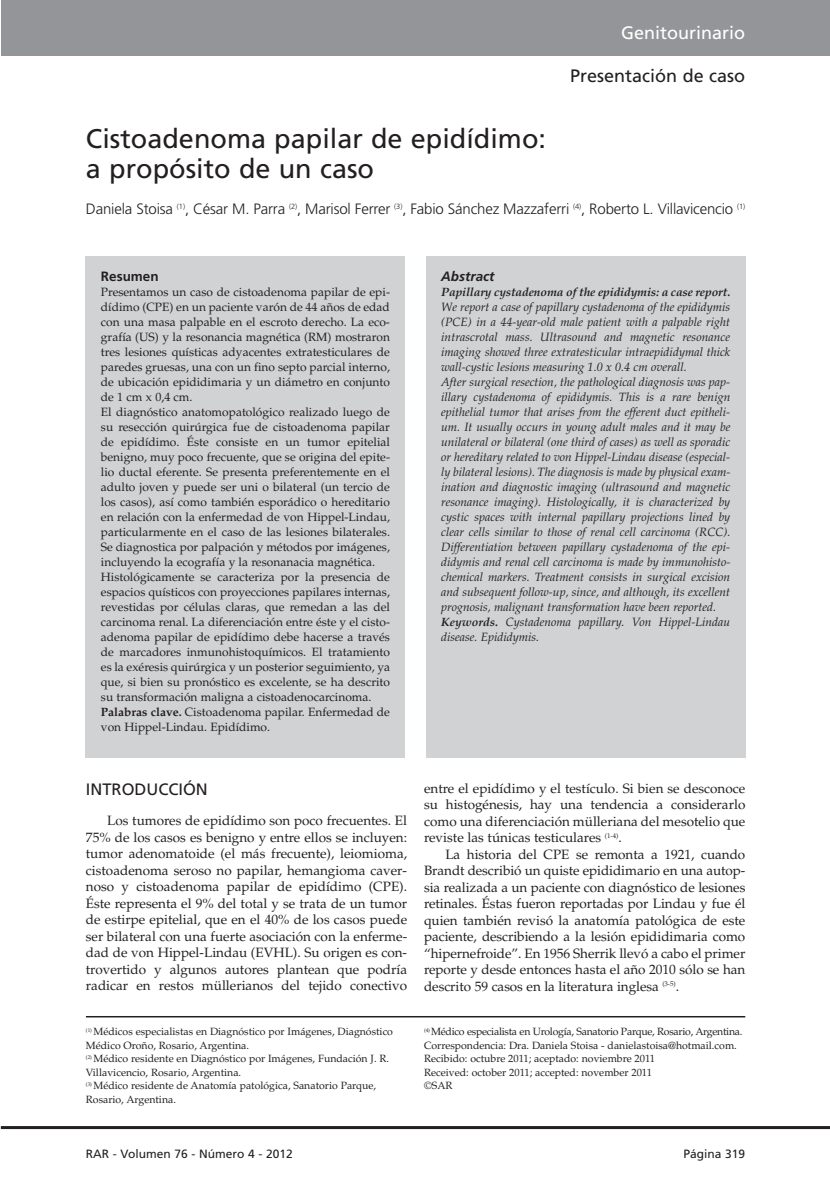
<style>
.page{position:relative;width:830px;height:1190px;background:#fff}
.page>*{position:absolute;margin:0;border:0;box-sizing:border-box;transform-origin:0 0}
.t1{font:27px/30px "Frutiger";color:#231f20}
.t2{font:18px "Frutiger";color:#231f20}
.t3{font:18px "Frutiger";color:#fff}
.t4{font:16.5px "Frutiger";color:#231f20}
.t5{font:300 15px "Frutiger";letter-spacing:-.01em;color:#231f20}
.t6{font:13.5px/16.5px "Palatino";color:#231f20;text-align:justify}
.t7{font:italic 700 13.5px "Frutiger";color:#231f20}
.t8{font:700 13.5px "Frutiger";color:#231f20}
.t9{font:12px/15px "Palatino";color:#231f20}
.t10{font:italic 12px/15px "Palatino";color:#231f20}
.t11{font:italic 700 12px "Palatino";letter-spacing:-.01em;color:#231f20}
.t12{font:12px "Frutiger";color:#231f20}
.t13{font:10.5px/13.5px "Palatino";color:#231f20}
.s1{font-weight:700}
</style>
<div class="page">
<div style="left:1px;top:0;width:829px;height:56px;background:#939598"></div>
<div style="left:86px;top:255px;width:319px;height:502px;background:#d1d2d4"></div>
<div style="left:426px;top:255px;width:319px;height:502px;background:#d1d2d4"></div>
<hr style="left:1px;top:1126px;width:829px;height:3px;background:#231f20">
<hr style="left:86px;top:1016px;width:659px;height:1px;background:#231f20">
<h2 class="t3" style="left:621px;top:26px;width:126px">Genitourinario</h2>
<h2 class="t2" style="left:570px;top:68px;width:177px">Presentación de caso</h2>
<h1 class="t1" style="left:86px;top:126px;width:461px">Cistoadenoma papilar de epidídimo: a propósito de un caso</h1>
<p class="t5" style="left:86px;top:203px;width:661px">Daniela Stoisa <sup>(1)</sup>, César M. Parra <sup>(2)</sup>, Marisol Ferrer <sup>(3)</sup>, Fabio Sánchez Mazzaferri <sup>(4)</sup>, Roberto L. Villavicencio <sup>(1)</sup></p>
<p class="t8" style="left:101px;top:270px;width:59px">Resumen</p>
<p class="t9" style="left:101px;top:285px;width:291px">Presentamos un caso de cistoadenoma papilar de epi&shy;dídimo (CPE) en un paciente varón de 44 años de edad con una masa palpable en el escroto derecho. La eco&shy;grafía (US) y la resonancia magnética (RM) mostraron tres lesiones quísticas adyacentes extratesticulares de paredes gruesas, una con un fino septo parcial interno, de ubicación epididimaria y un diámetro en conjunto de 1 cm x 0,4 cm.<br>El diagnóstico anatomopatológico realizado luego de su resección quirúrgica fue de cistoadenoma papilar de epidídimo. Éste consiste en un tumor epitelial benigno, muy poco frecuente, que se origina del epite&shy;lio ductal eferente. Se presenta preferentemente en el adulto joven y puede ser uni o bilateral (un tercio de los casos), así como también esporádico o hereditario en relación con la enfermedad de von Hippel-Lindau, particularmente en el caso de las lesiones bilaterales.<br>Se diagnostica por palpación y métodos por imágenes, incluyendo la ecografía y la resonanacia magnética.<br>Histológicamente se caracteriza por la presencia de espacios quísticos con proyecciones papilares internas, revestidas por células claras, que remedan a las del carcinoma renal. La diferenciación entre éste y el cisto&shy;adenoma papilar de epidídimo debe hacerse a través de marcadores inmunohistoquímicos. El tratamiento es la exéresis quirúrgica y un posterior seguimiento, ya que, si bien su pronóstico es excelente, se ha descrito su transformación maligna a cistoadenocarcinoma.<br><span class="s1">Palabras clave.</span> Cistoadenoma papilar. Enfermedad de von Hippel-Lindau. Epidídimo.</p>
<p class="t7" style="left:441px;top:270px;width:55px">Abstract</p>
<p class="t11" style="left:441px;top:287px;width:290px">Papillary cystadenoma of the epididymis: a case report.</p>
<p class="t10" style="left:441px;top:300px;width:290px">We report a case of papillary cystadenoma of the epididymis (PCE) in a 44-year-old male patient with a palpable right intrascrotal mass. Ultrasound and magnetic resonance imaging showed three extratesticular intraepididymal thick wall-cystic lesions measuring 1.0 x 0.4 cm overall.<br>After surgical resection, the pathological diagnosis was pap&shy;illary cystadenoma of epididymis. This is a rare benign epithelial tumor that arises from the efferent duct epitheli&shy;um. It usually occurs in young adult males and it may be unilateral or bilateral (one third of cases) as well as sporadic or hereditary related to von Hippel-Lindau disease (especial&shy;ly bilateral lesions). The diagnosis is made by physical exam&shy;ination and diagnostic imaging (ultrasound and magnetic resonance imaging). Histologically, it is characterized by cystic spaces with internal papillary projections lined by clear cells similar to those of renal cell carcinoma (RCC).<br>Differentiation between papillary cystadenoma of the epi&shy;didymis and renal cell carcinoma is made by immunohisto&shy;chemical markers. Treatment consists in surgical excision and subsequent follow-up, since, and although, its excellent prognosis, malignant transformation have been reported.<br><span class="s1">Keywords.</span> Cystadenoma papillary. Von Hippel-Lindau disease. Epididymis.</p>
<h3 class="t4" style="left:86px;top:783px;width:123px">INTRODUCCIÓN</h3>
<p class="t6" style="left:86px;top:814px;width:323px;text-indent:21px">Los tumores de epidídimo son poco frecuentes. El 75% de los casos es benigno y entre ellos se incluyen: tumor adenomatoide (el más frecuente), leiomioma, cistoadenoma seroso no papilar, hemangioma caver&shy;noso y cistoadenoma papilar de epidídimo (CPE).<br>Éste representa el 9% del total y se trata de un tumor de estirpe epitelial, que en el 40% de los casos puede ser bilateral con una fuerte asociación con la enferme&shy;dad de von Hippel-Lindau (EVHL). Su origen es con&shy;trovertido y algunos autores plantean que podría radicar en restos müllerianos del tejido conectivo</p>
<p class="t6" style="left:424px;top:781px;width:323px">entre el epidídimo y el testículo. Si bien se desconoce su histogénesis, hay una tendencia a considerarlo como una diferenciación mülleriana del mesotelio que reviste las túnicas testiculares <sup>(1-4)</sup>.</p>
<p class="t6" style="left:424px;top:847px;width:323px;text-indent:21px">La historia del CPE se remonta a 1921, cuando Brandt describió un quiste epididimario en una autop&shy;sia realizada a un paciente con diagnóstico de lesiones retinales. Éstas fueron reportadas por Lindau y fue él quien también revisó la anatomía patológica de este paciente, describiendo a la lesión epididimaria como “hipernefroide”. En 1956 Sherrik llevó a cabo el primer reporte y desde entonces hasta el año 2010 sólo se han descrito 59 casos en la literatura inglesa <sup>(3-5)</sup>.</p>
<p class="t13" style="left:86px;top:1026px;width:309px"><sup>(1)</sup> Médicos especialistas en Diagnóstico por Imágenes, Diagnóstico Médico Oroño, Rosario, Argentina.<br><sup>(2)</sup> Médico residente en Diagnóstico por Imágenes, Fundación J. R.<br>Villavicencio, Rosario, Argentina.<br><sup>(3)</sup> Médico residente de Anatomía patológica, Sanatorio Parque, Rosario, Argentina.</p>
<p class="t13" style="left:424px;top:1026px;width:320px"><sup>(4)</sup> Médico especialista en Urología, Sanatorio Parque, Rosario, Argentina.<br>Correspondencia: Dra. Daniela Stoisa - danielastoisa@hotmail.com.<br>Recibido: octubre 2011; aceptado: noviembre 2011<br>Received: october 2011; accepted: november 2011<br>©SAR</p>
<p class="t12" style="left:86px;top:1148px;width:208px">RAR - Volumen 76 - Número 4 - 2012</p>
<p class="t12" style="left:683px;top:1148px;width:63px">Página 319</p>
</div>
